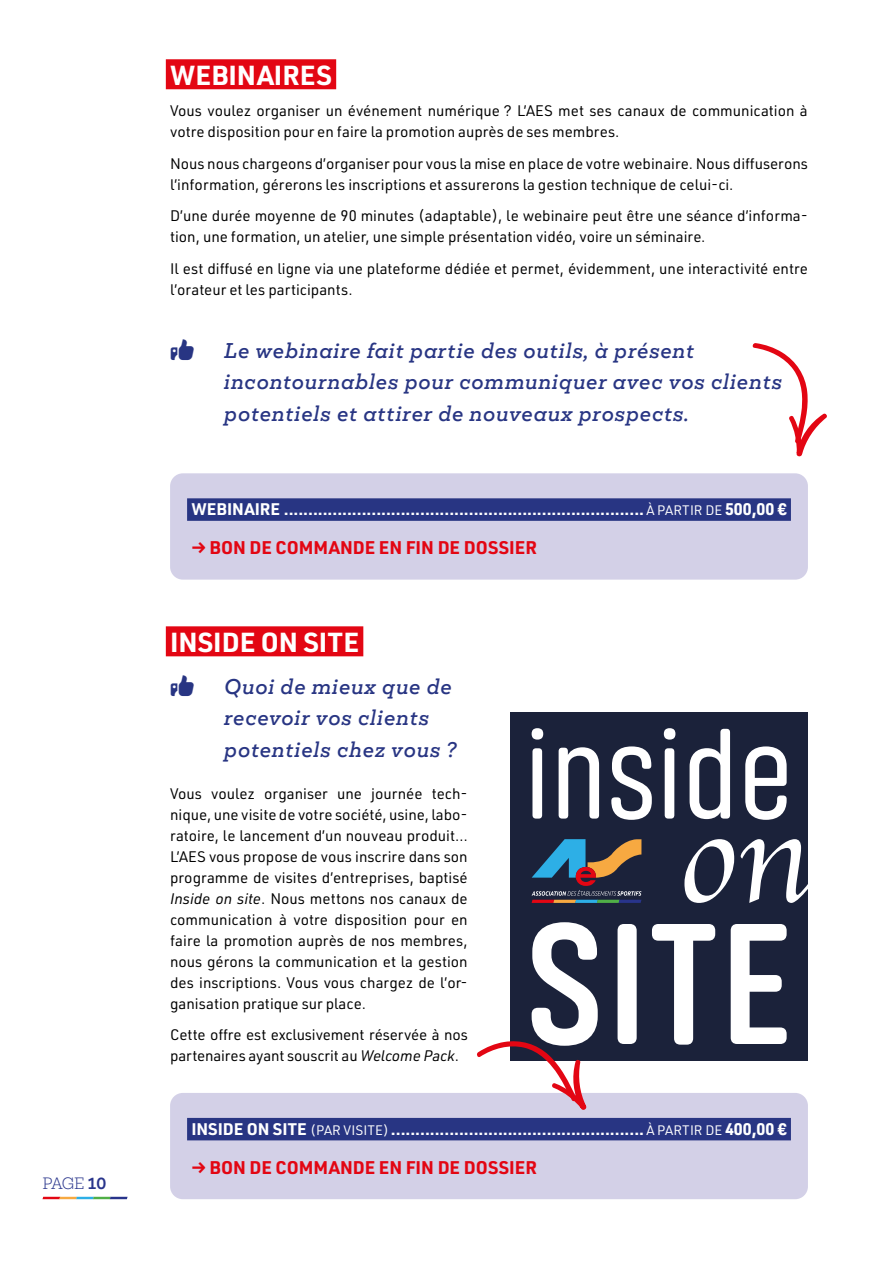
<style>
.page{position:relative;width:893px;height:1263px;background:#fff}
.page>*{position:absolute;margin:0;border:0;box-sizing:border-box;transform-origin:0 0}
.t1{font:700 27px "URWDIN";color:#fff}
.t2{font:italic 500 19.5px/31.5px "Mokoko";letter-spacing:.05em;color:#283583}
.t3{font:700 18px "URWDIN";color:#e30613}
.t4{font:700 16.5px "URWDIN";color:#fff}
.t5{font:15px/21px "URWDIN";color:#000}
.t6{font:300 15px "Mokoko";color:#28348b}
.s1{font-weight:700}
.s2{font-family:"Breezi Icon Set";font-weight:400;font-style:normal;font-size:30px}
.s3{font-weight:400;font-size:13.5px}
.s4{font-style:italic}
</style>
<div class="page">
<svg style="left:43px;top:1197px;width:85px;height:2px"></svg>
<div style="left:166px;top:59px;width:170px;height:30px;background:#e30613"></div>
<div style="left:166px;top:626px;width:197px;height:30px;background:#e30613"></div>
<div style="left:170px;top:473px;width:638px;height:107px;background:#d3d0e7;border-radius:13px"></div>
<div style="left:187px;top:498px;width:604px;height:23px;background:#283583"></div>
<div style="left:170px;top:1093px;width:638px;height:106px;background:#d3d0e7;border-radius:13px"></div>
<div style="left:187px;top:1118px;width:604px;height:22px;background:#283583"></div>
<svg style="left:752px;top:343px;width:75px;height:114px"></svg>
<div style="left:510px;top:712px;width:298px;height:349px;background:#1b223a"></div>
<svg style="left:532px;top:839px;width:109px;height:64px"></svg>
<svg style="left:684px;top:839px;width:124px;height:64px"></svg>
<svg style="left:532px;top:728px;width:255px;height:92px"></svg>
<svg style="left:477px;top:922px;width:310px;height:188px"></svg>
<p class="t6" style="left:43px;top:1173px;width:65px">PAGE <span class="s1">10</span></p>
<h1 class="t1" style="left:170px;top:57px;width:163px">WEBINAIRES</h1>
<p class="t5" style="left:170px;top:100px;width:639px">Vous voulez organiser un événement numérique ? L’AES met ses canaux de communication à votre disposition pour en faire la promotion auprès de ses membres.</p>
<p class="t5" style="left:170px;top:152px;width:639px">Nous nous chargeons d’organiser pour vous la mise en place de votre webinaire. Nous diffuserons l’information, gérerons les inscriptions et assurerons la gestion technique de celui-ci.</p>
<p class="t5" style="left:170px;top:205px;width:639px">D’une durée moyenne de 90 minutes (adaptable), le webinaire peut être une séance d’informa&shy;tion, une formation, un atelier, une simple présentation vidéo, voire un séminaire.</p>
<p class="t5" style="left:170px;top:257px;width:639px">Il est diffusé en ligne via une plateforme dédiée et permet, évidemment, une interactivité entre l’orateur et les participants.</p>
<h2 class="t2" style="left:224px;top:335px;width:559px;text-indent:-54px"><span class="s2">y</span> Le webinaire fait partie des outils, à présent incontournables pour communiquer avec vos clients potentiels et attirer de nouveaux prospects.</h2>
<p class="t4" style="left:191px;top:498px;width:597px">WEBINAIRE .......................................................................... <span class="s3">À PARTIR DE</span> 500,00 €</p>
<p class="t3" style="left:191px;top:535px;width:347px">→ BON DE COMMANDE EN FIN DE DOSSIER</p>
<h1 class="t1" style="left:170px;top:624px;width:190px">INSIDE ON SITE</h1>
<h2 class="t2" style="left:224px;top:671px;width:234px;text-indent:-54px"><span class="s2">y</span> Quoi de mieux que de recevoir vos clients potentiels chez vous ?</h2>
<p class="t5" style="left:170px;top:782px;width:299px;text-align:justify">Vous voulez organiser une journée tech&shy;nique, une visite de votre société, usine, labo&shy;ratoire, le lancement d’un nouveau produit… L’AES vous propose de vous inscrire dans son programme de visites d’entreprises, baptisé <span class="s4">Inside on site</span>. Nous mettons nos canaux de communication à votre disposition pour en faire la promotion auprès de nos membres, nous gérons la communication et la gestion des inscriptions. Vous vous chargez de l’or&shy;ganisation pratique sur place.</p>
<p class="t5" style="left:170px;top:1024px;width:299px">Cette offre est exclusivement réservée à nos partenaires ayant souscrit au <span class="s4">Welcome Pack</span>.</p>
<p class="t4" style="left:191px;top:1118px;width:597px">INSIDE ON SITE <span class="s3">(PAR VISITE)</span> .................................................... <span class="s3">À PARTIR DE</span> 400,00 €</p>
<p class="t3" style="left:191px;top:1155px;width:347px">→ BON DE COMMANDE EN FIN DE DOSSIER</p>
</div>
